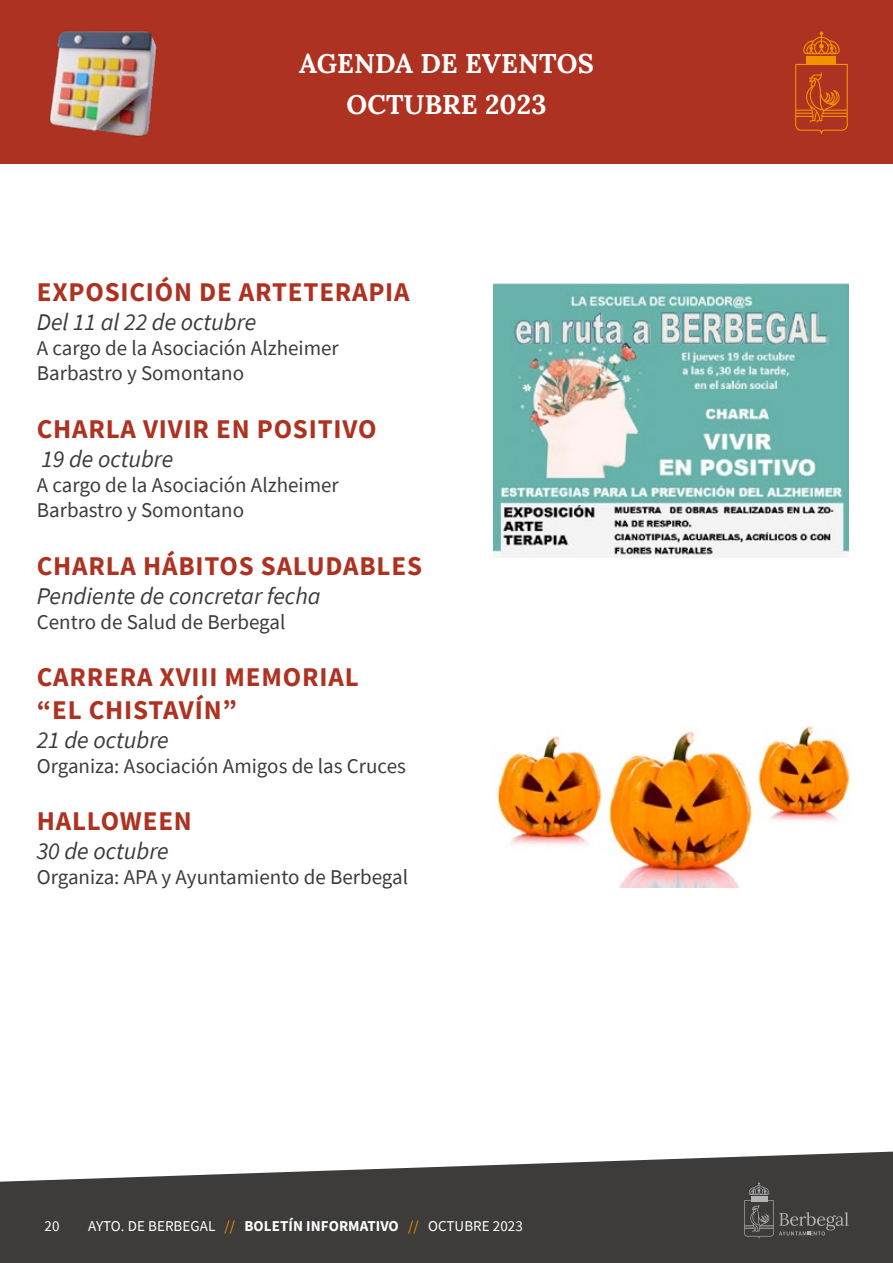
<style>
.page{position:relative;width:893px;height:1263px;background:#fff}
.page>*{position:absolute;margin:0;border:0;box-sizing:border-box;transform-origin:0 0}
.t1{font:700 27px/32.4px "Source Sans Pro";letter-spacing:.03em;color:#ae3221}
.t2{font:700 27px/41px "Lora";letter-spacing:.005em;color:#fff;text-align:center}
.t3{font:italic 24px "Source Sans Pro";color:#3d3c3b}
.t4{font:21px/25.2px "Source Sans Pro";color:#3d3c3b}
.t5{font:15px "Source Sans Pro";letter-spacing:.005em;color:#fff}
.s1{color:#f39200}
.s2{font-weight:700}
</style>
<div class="page">
<div style="left:0;top:0;width:893px;height:164px;background:#ae3221"></div>
<div style="left:0;top:1182px;width:893px;height:81px;background:#3d3c3b"></div>
<svg style="left:803px;top:32px;width:37px;height:22px"></svg>
<hr style="left:807px;top:57px;width:29px;height:3px;background:#f39200">
<hr style="left:807px;top:60px;width:29px;height:3px;background:#f39200">
<svg style="left:795px;top:64px;width:53px;height:70px"></svg>
<svg style="left:0;top:1151px;width:893px;height:87px"></svg>
<img style="left:49px;top:31px;width:108px;height:106px">
<img style="left:497px;top:726px;width:354px;height:161px">
<img style="left:494px;top:283px;width:354px;height:274px">
<p class="t2" style="left:299px;top:40px;width:296px">AGENDA DE EVENTOS<br>OCTUBRE 2023</p>
<p class="t1" style="left:37px;top:275px;width:374px">EXPOSICIÓN DE ARTETERAPIA</p>
<p class="t3" style="left:37px;top:307px;width:221px">Del 11 al 22 de octubre</p>
<p class="t4" style="left:37px;top:335px;width:303px">A cargo de la Asociación Alzheimer<br>Barbastro y Somontano</p>
<p class="t1" style="left:37px;top:412px;width:341px">CHARLA VIVIR EN POSITIVO</p>
<p class="t3" style="left:41px;top:443px;width:134px">19 de octubre</p>
<p class="t4" style="left:37px;top:472px;width:303px">A cargo de la Asociación Alzheimer<br>Barbastro y Somontano</p>
<p class="t1" style="left:37px;top:549px;width:387px">CHARLA HÁBITOS SALUDABLES</p>
<p class="t3" style="left:37px;top:580px;width:285px">Pendiente de concretar fecha</p>
<p class="t4" style="left:37px;top:609px;width:250px">Centro de Salud de Berbegal</p>
<p class="t1" style="left:37px;top:661px;width:323px">CARRERA XVIII MEMORIAL “EL CHISTAVÍN”</p>
<p class="t3" style="left:37px;top:724px;width:134px">21 de octubre</p>
<p class="t4" style="left:37px;top:753px;width:371px">Organiza: Asociación Amigos de las Cruces</p>
<p class="t1" style="left:37px;top:805px;width:157px">HALLOWEEN</p>
<p class="t3" style="left:37px;top:836px;width:134px">30 de octubre</p>
<p class="t4" style="left:37px;top:865px;width:373px">Organiza: APA y Ayuntamiento de Berbegal</p>
<p class="t5" style="left:45px;top:1216px;width:16px">20</p>
<p class="t5" style="left:88px;top:1216px;width:436px">AYTO. DE BERBEGAL <span class="s1">//</span> <span class="s2">BOLETÍN INFORMATIVO</span> <span class="s1">//</span> OCTUBRE 2023</p>
</div>
